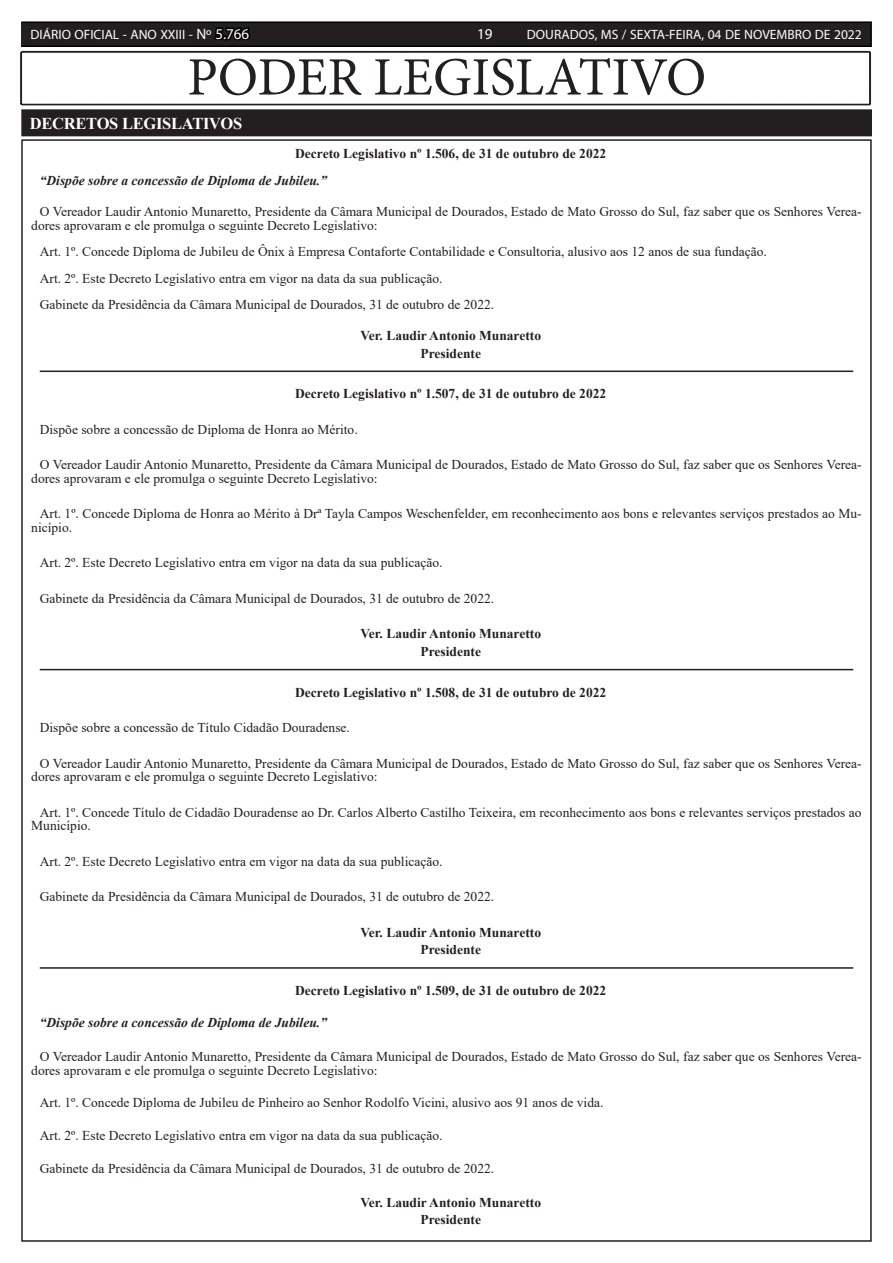
<style>
.page{position:relative;width:893px;height:1263px;background:#fff}
.page>*{position:absolute;margin:0;border:0;box-sizing:border-box;transform-origin:0 0}
.t1{font:54px "Minion Pro";color:#231f20}
.TEXTO{font:700 16.5px "Times New Roman";letter-spacing:-.015em;color:#fff}
.t2{font:15px "Myriad Pro";color:#fff}
.TEXTO-2{font:13.5px/13.5px "Times New Roman";color:#231f20}
.TEXTO-3{font:700 13.5px "Times New Roman";color:#231f20}
.TEXTO-4{font:italic 700 13.5px "Times New Roman";color:#231f20}
.t3{font:13.5px "Myriad Pro";color:#fff}
.s1{font-size:15px}
.s2{font-size:15px;color:#000}
</style>
<div class="page">
<div style="left:21px;top:22px;width:850px;height:24px;background:#231f20"></div>
<div style="left:21px;top:21px;width:851px;height:26px;border:2px solid #000"></div>
<hr style="left:40px;top:371px;width:813px;height:1px;background:#231f20">
<hr style="left:40px;top:669px;width:813px;height:1px;background:#231f20">
<hr style="left:40px;top:967px;width:813px;height:2px;background:#231f20">
<div style="left:23px;top:111px;width:847px;height:23px;background:#231f20"></div>
<div style="left:21px;top:109px;width:851px;height:27px;border:4px solid #231f20"></div>
<svg style="left:20px;top:51px;width:851px;height:55px"></svg>
<p class="t3" style="left:31px;top:26px;width:220px">DIÁRIO OFICIAL - ANO XXIII - <span class="s1">Nº</span> <span class="s2">5.766</span></p>
<p class="t2" style="left:477px;top:24px;width:17px">19</p>
<p class="t3" style="left:527px;top:26px;width:336px">DOURADOS, MS / SEXTA-FEIRA, 04 DE NOVEMBRO DE 2022</p>
<p class="t1" style="left:187px;top:41px;width:520px">PODER LEGISLATIVO</p>
<p class="TEXTO" style="left:30px;top:112px;width:214px">DECRETOS LEGISLATIVOS</p>
<p class="TEXTO-3" style="left:295px;top:144px;width:313px">Decreto Legislativo nº 1.506, de 31 de outubro de 2022</p>
<p class="TEXTO-4" style="left:40px;top:171px;width:289px">“Dispõe sobre a concessão de Diploma de Jubileu.”</p>
<p class="TEXTO-2" style="left:31px;top:204px;width:832px;text-indent:9px">O Vereador Laudir Antonio Munaretto, Presidente da Câmara Municipal de Dourados, Estado de Mato Grosso do Sul, faz saber que os Senhores Verea&shy;dores aprovaram e ele promulga o seguinte Decreto Legislativo:</p>
<p class="TEXTO-2" style="left:40px;top:244px;width:729px">Art. 1º. Concede Diploma de Jubileu de Ônix à Empresa Contaforte Contabilidade e Consultoria, alusivo aos 12 anos de sua fundação.</p>
<p class="TEXTO-2" style="left:40px;top:271px;width:404px">Art. 2º. Este Decreto Legislativo entra em vigor na data da sua publicação.</p>
<p class="TEXTO-2" style="left:40px;top:297px;width:456px">Gabinete da Presidência da Câmara Municipal de Dourados, 31 de outubro de 2022.</p>
<p class="TEXTO-3" style="left:360px;top:326px;width:182px">Ver. Laudir Antonio Munaretto</p>
<p class="TEXTO-3" style="left:420px;top:343px;width:62px">Presidente</p>
<p class="TEXTO-3" style="left:295px;top:384px;width:313px">Decreto Legislativo nº 1.507, de 31 de outubro de 2022</p>
<p class="TEXTO-2" style="left:40px;top:422px;width:319px">Dispõe sobre a concessão de Diploma de Honra ao Mérito.</p>
<p class="TEXTO-2" style="left:31px;top:458px;width:832px;text-indent:9px">O Vereador Laudir Antonio Munaretto, Presidente da Câmara Municipal de Dourados, Estado de Mato Grosso do Sul, faz saber que os Senhores Verea&shy;dores aprovaram e ele promulga o seguinte Decreto Legislativo:</p>
<p class="TEXTO-2" style="left:31px;top:507px;width:832px;text-indent:9px">Art. 1º. Concede Diploma de Honra ao Mérito à Drª Tayla Campos Weschenfelder, em reconhecimento aos bons e relevantes serviços prestados ao Mu&shy;nicípio.</p>
<p class="TEXTO-2" style="left:40px;top:556px;width:404px">Art. 2º. Este Decreto Legislativo entra em vigor na data da sua publicação.</p>
<p class="TEXTO-2" style="left:40px;top:591px;width:456px">Gabinete da Presidência da Câmara Municipal de Dourados, 31 de outubro de 2022.</p>
<p class="TEXTO-3" style="left:360px;top:624px;width:182px">Ver. Laudir Antonio Munaretto</p>
<p class="TEXTO-3" style="left:420px;top:642px;width:62px">Presidente</p>
<p class="TEXTO-3" style="left:295px;top:682px;width:313px">Decreto Legislativo nº 1.508, de 31 de outubro de 2022</p>
<p class="TEXTO-2" style="left:40px;top:720px;width:312px">Dispõe sobre a concessão de Título Cidadão Douradense.</p>
<p class="TEXTO-2" style="left:31px;top:756px;width:832px;text-indent:9px">O Vereador Laudir Antonio Munaretto, Presidente da Câmara Municipal de Dourados, Estado de Mato Grosso do Sul, faz saber que os Senhores Verea&shy;dores aprovaram e ele promulga o seguinte Decreto Legislativo:</p>
<p class="TEXTO-2" style="left:31px;top:805px;width:832px;text-indent:9px">Art. 1º. Concede Título de Cidadão Douradense ao Dr. Carlos Alberto Castilho Teixeira, em reconhecimento aos bons e relevantes serviços prestados ao<br>Município.</p>
<p class="TEXTO-2" style="left:40px;top:854px;width:404px">Art. 2º. Este Decreto Legislativo entra em vigor na data da sua publicação.</p>
<p class="TEXTO-2" style="left:40px;top:889px;width:456px">Gabinete da Presidência da Câmara Municipal de Dourados, 31 de outubro de 2022.</p>
<p class="TEXTO-3" style="left:360px;top:922px;width:182px">Ver. Laudir Antonio Munaretto</p>
<p class="TEXTO-3" style="left:420px;top:940px;width:62px">Presidente</p>
<p class="TEXTO-3" style="left:295px;top:981px;width:313px">Decreto Legislativo nº 1.509, de 31 de outubro de 2022</p>
<p class="TEXTO-4" style="left:40px;top:1013px;width:289px">“Dispõe sobre a concessão de Diploma de Jubileu.”</p>
<p class="TEXTO-2" style="left:31px;top:1050px;width:832px;text-indent:9px">O Vereador Laudir Antonio Munaretto, Presidente da Câmara Municipal de Dourados, Estado de Mato Grosso do Sul, faz saber que os Senhores Verea&shy;dores aprovaram e ele promulga o seguinte Decreto Legislativo:</p>
<p class="TEXTO-2" style="left:40px;top:1096px;width:565px">Art. 1º. Concede Diploma de Jubileu de Pinheiro ao Senhor Rodolfo Vicini, alusivo aos 91 anos de vida.</p>
<p class="TEXTO-2" style="left:40px;top:1128px;width:404px">Art. 2º. Este Decreto Legislativo entra em vigor na data da sua publicação.</p>
<p class="TEXTO-2" style="left:40px;top:1161px;width:456px">Gabinete da Presidência da Câmara Municipal de Dourados, 31 de outubro de 2022.</p>
<p class="TEXTO-3" style="left:360px;top:1192px;width:182px">Ver. Laudir Antonio Munaretto</p>
<p class="TEXTO-3" style="left:420px;top:1210px;width:62px">Presidente</p>
</div>
